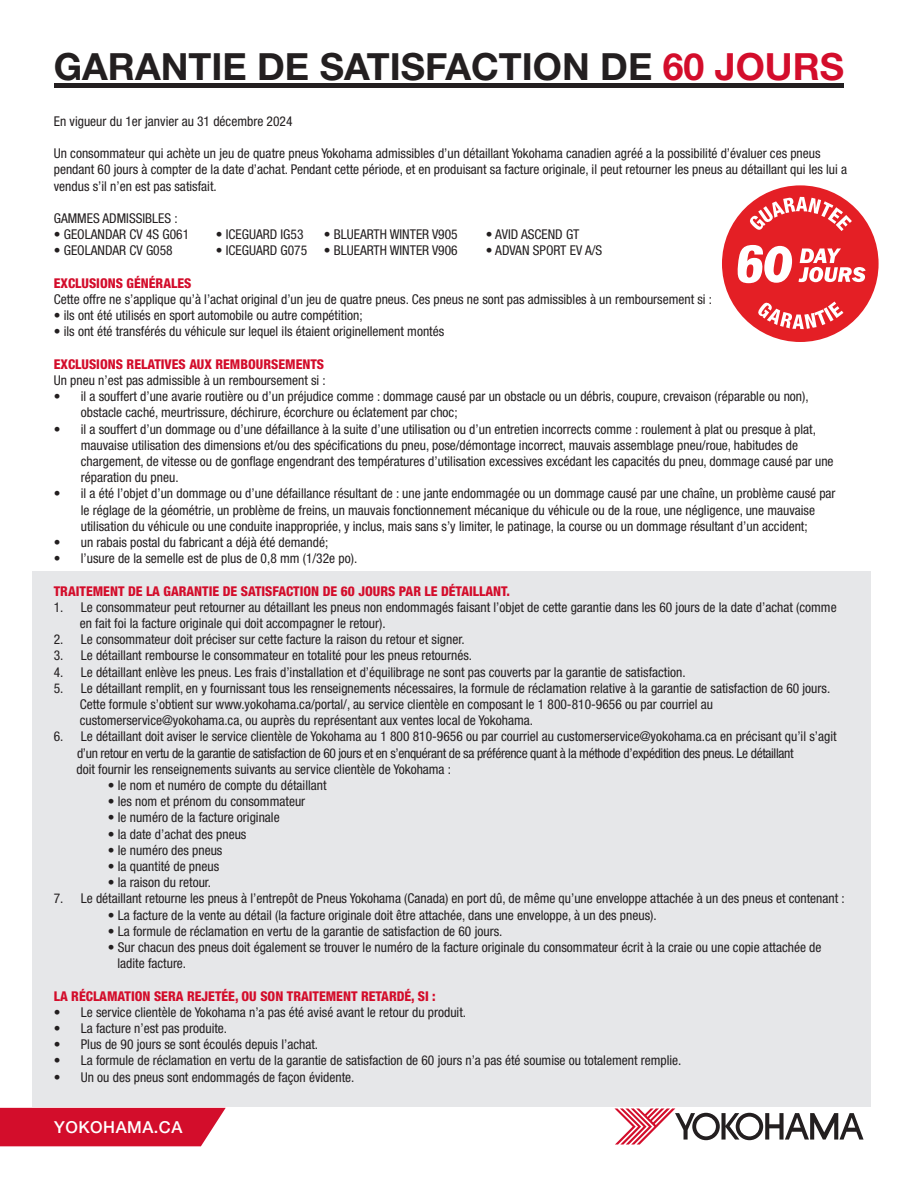
<style>
.page{position:relative;width:918px;height:1188px;background:#fff}
.page>*{position:absolute;margin:0;border:0;box-sizing:border-box;transform-origin:0 0}
.t1{font:700 37.5px "Helvetica Neue LT Std";color:#231f20}
.t2{font:500 16.5px "Helvetica Neue LT Std";letter-spacing:.03em;color:#fff}
.t3{font:condensed 13.5px/16.2px "Helvetica Neue LT Std";color:#231f20}
.t4{font:800 condensed 13.5px "Helvetica Neue LT Std";color:#d30d2b}
.s1{color:#d30d2b}
</style>
<div class="page">
<div style="left:0;top:1108px;width:226px;height:38px;background:#d30d2b"></div>
<svg style="left:615px;top:1108px;width:249px;height:37px"></svg>
<div style="left:32px;top:572px;width:839px;height:535px;background:#e6e7e9"></div>
<hr style="left:54px;top:84px;width:789px;height:4px;background:#231f20">
<div style="left:722px;top:185px;width:157px;height:157px;background:#e41f25;border-radius:50%"></div>
<svg style="left:758px;top:301px;width:85px;height:28px"></svg>
<svg style="left:748px;top:197px;width:104px;height:34px"></svg>
<svg style="left:799px;top:248px;width:67px;height:34px"></svg>
<svg style="left:737px;top:245px;width:55px;height:38px"></svg>
<p class="t1" style="left:54px;top:44px;width:792px">GARANTIE DE SATISFACTION DE <span class="s1">60 JOURS</span></p>
<p class="t3" style="left:54px;top:113px;width:240px">En vigueur du 1er janvier au 31 décembre 2024</p>
<p class="t3" style="left:54px;top:145px;width:795px">Un consommateur qui achète un jeu de quatre pneus Yokohama admissibles d’un détaillant Yokohama canadien agréé a la possibilité d’évaluer ces pneus pendant 60 jours à compter de la date d’achat. Pendant cette période, et en produisant sa facture originale, il peut retourner les pneus au détaillant qui les lui a vendus s’il n’en est pas satisfait.</p>
<p class="t3" style="left:54px;top:210px;width:125px">GAMMES ADMISSIBLES :</p>
<p class="t3" style="left:54px;top:226px;width:137px">• GEOLANDAR CV 4S G061</p>
<p class="t3" style="left:216px;top:226px;width:89px">• ICEGUARD IG53</p>
<p class="t3" style="left:324px;top:226px;width:135px">• BLUEARTH WINTER V905</p>
<p class="t3" style="left:486px;top:226px;width:95px">• AVID ASCEND GT</p>
<p class="t3" style="left:54px;top:242px;width:120px">• GEOLANDAR CV G058</p>
<p class="t3" style="left:216px;top:242px;width:243px">• ICEGUARD G075 • BLUEARTH WINTER V906</p>
<p class="t3" style="left:486px;top:242px;width:118px">• ADVAN SPORT EV A/S</p>
<p class="t4" style="left:54px;top:275px;width:139px">EXCLUSIONS GÉNÉRALES</p>
<p class="t3" style="left:54px;top:291px;width:660px">Cette offre ne s’applique qu’à l’achat original d’un jeu de quatre pneus. Ces pneus ne sont pas admissibles à un remboursement si :</p>
<p class="t3" style="left:54px;top:307px;width:310px">• ils ont été utilisés en sport automobile ou autre compétition;</p>
<p class="t3" style="left:54px;top:323px;width:392px">• ils ont été transférés du véhicule sur lequel ils étaient originellement montés</p>
<p class="t4" style="left:54px;top:356px;width:272px">EXCLUSIONS RELATIVES AUX REMBOURSEMENTS</p>
<p class="t3" style="left:54px;top:372px;width:274px">Un pneu n’est pas admissible à un remboursement si :</p>
<p class="t3" style="left:81px;top:388px;width:729px;text-indent:-27px">• il a souffert d’une avarie routière ou d’un préjudice comme : dommage causé par un obstacle ou un débris, coupure, crevaison (réparable ou non), obstacle caché, meurtrissure, déchirure, écorchure ou éclatement par choc;</p>
<p class="t3" style="left:81px;top:421px;width:754px;text-indent:-27px">• il a souffert d’un dommage ou d’une défaillance à la suite d’une utilisation ou d’un entretien incorrects comme : roulement à plat ou presque à plat, mauvaise utilisation des dimensions et/ou des spécifications du pneu, pose/démontage incorrect, mauvais assemblage pneu/roue, habitudes de chargement, de vitesse ou de gonflage engendrant des températures d’utilisation excessives excédant les capacités du pneu, dommage causé par une réparation du pneu.</p>
<p class="t3" style="left:54px;top:485px;width:783px;text-align:center">• il a été l’objet d’un dommage ou d’une défaillance résultant de : une jante endommagée ou un dommage causé par une chaîne, un problème causé par le réglage de la géométrie, un problème de freins, un mauvais fonctionnement mécanique du véhicule ou de la roue, une négligence, une mauvaise utilisation du véhicule ou une conduite inappropriée, y inclus, mais sans s’y limiter, le patinage, la course ou un dommage résultant d’un accident;</p>
<p class="t3" style="left:54px;top:534px;width:276px">• un rabais postal du fabricant a déjà été demandé;</p>
<p class="t3" style="left:54px;top:550px;width:305px">• l’usure de la semelle est de plus de 0,8 mm (1/32e po).</p>
<p class="t4" style="left:54px;top:582px;width:458px">TRAITEMENT DE LA GARANTIE DE SATISFACTION DE 60 JOURS PAR LE DÉTAILLANT.</p>
<p class="t3" style="left:80px;top:599px;width:759px;text-indent:-26px">1. Le consommateur peut retourner au détaillant les pneus non endommagés faisant l’objet de cette garantie dans les 60 jours de la date d’achat (comme en fait foi la facture originale qui doit accompagner le retour).</p>
<p class="t3" style="left:54px;top:631px;width:412px">2. Le consommateur doit préciser sur cette facture la raison du retour et signer.</p>
<p class="t3" style="left:54px;top:647px;width:420px">3. Le détaillant rembourse le consommateur en totalité pour les pneus retournés.</p>
<p class="t3" style="left:54px;top:664px;width:633px">4. Le détaillant enlève les pneus. Les frais d’installation et d’équilibrage ne sont pas couverts par la garantie de satisfaction.</p>
<p class="t3" style="left:80px;top:680px;width:752px;text-indent:-26px">5. Le détaillant remplit, en y fournissant tous les renseignements nécessaires, la formule de réclamation relative à la garantie de satisfaction de 60 jours.<br>Cette formule s’obtient sur www.yokohama.ca/portal/, au service clientèle en composant le 1 800-810-9656 ou par courriel au customerservice@yokohama.ca, ou auprès du représentant aux ventes local de Yokohama.</p>
<p class="t3" style="left:76px;top:728px;width:762px;text-indent:-23px">6. Le détaillant doit aviser le service clientèle de Yokohama au 1 800 810-9656 ou par courriel au customerservice@yokohama.ca en précisant qu’il s’agit d’un retour en vertu de la garantie de satisfaction de 60 jours et en s’enquérant de sa préférence quant à la méthode d’expédition des pneus. Le détaillant<br>doit fournir les renseignements suivants au service clientèle de Yokohama :</p>
<p class="t3" style="left:108px;top:777px;width:220px">• le nom et numéro de compte du détaillant</p>
<p class="t3" style="left:108px;top:793px;width:199px">• les nom et prénom du consommateur</p>
<p class="t3" style="left:108px;top:809px;width:173px">• le numéro de la facture originale</p>
<p class="t3" style="left:108px;top:826px;width:140px">• la date d’achat des pneus</p>
<p class="t3" style="left:108px;top:842px;width:116px">• le numéro des pneus</p>
<p class="t3" style="left:108px;top:858px;width:113px">• la quantité de pneus</p>
<p class="t3" style="left:108px;top:874px;width:105px">• la raison du retour.</p>
<p class="t3" style="left:54px;top:890px;width:792px">7. Le détaillant retourne les pneus à l’entrepôt de Pneus Yokohama (Canada) en port dû, de même qu’une enveloppe attachée à un des pneus et contenant :</p>
<p class="t3" style="left:108px;top:907px;width:550px">• La facture de la vente au détail (la facture originale doit être attachée, dans une enveloppe, à un des pneus).</p>
<p class="t3" style="left:108px;top:923px;width:396px">• La formule de réclamation en vertu de la garantie de satisfaction de 60 jours.</p>
<p class="t3" style="left:118px;top:939px;width:705px;text-indent:-10px">• Sur chacun des pneus doit également se trouver le numéro de la facture originale du consommateur écrit à la craie ou une copie attachée de ladite facture.</p>
<p class="t4" style="left:54px;top:987px;width:384px">LA RÉCLAMATION SERA REJETÉE, OU SON TRAITEMENT RETARDÉ, SI :</p>
<p class="t3" style="left:54px;top:1004px;width:414px">• Le service clientèle de Yokohama n’a pas été avisé avant le retour du produit.</p>
<p class="t3" style="left:54px;top:1020px;width:175px">• La facture n’est pas produite.</p>
<p class="t3" style="left:54px;top:1036px;width:266px">• Plus de 90 jours se sont écoulés depuis l’achat.</p>
<p class="t3" style="left:54px;top:1052px;width:629px">• La formule de réclamation en vertu de la garantie de satisfaction de 60 jours n’a pas été soumise ou totalement remplie.</p>
<p class="t3" style="left:54px;top:1069px;width:302px">• Un ou des pneus sont endommagés de façon évidente.</p>
<p class="t2" style="left:54px;top:1117px;width:130px">YOKOHAMA.CA</p>
</div>
